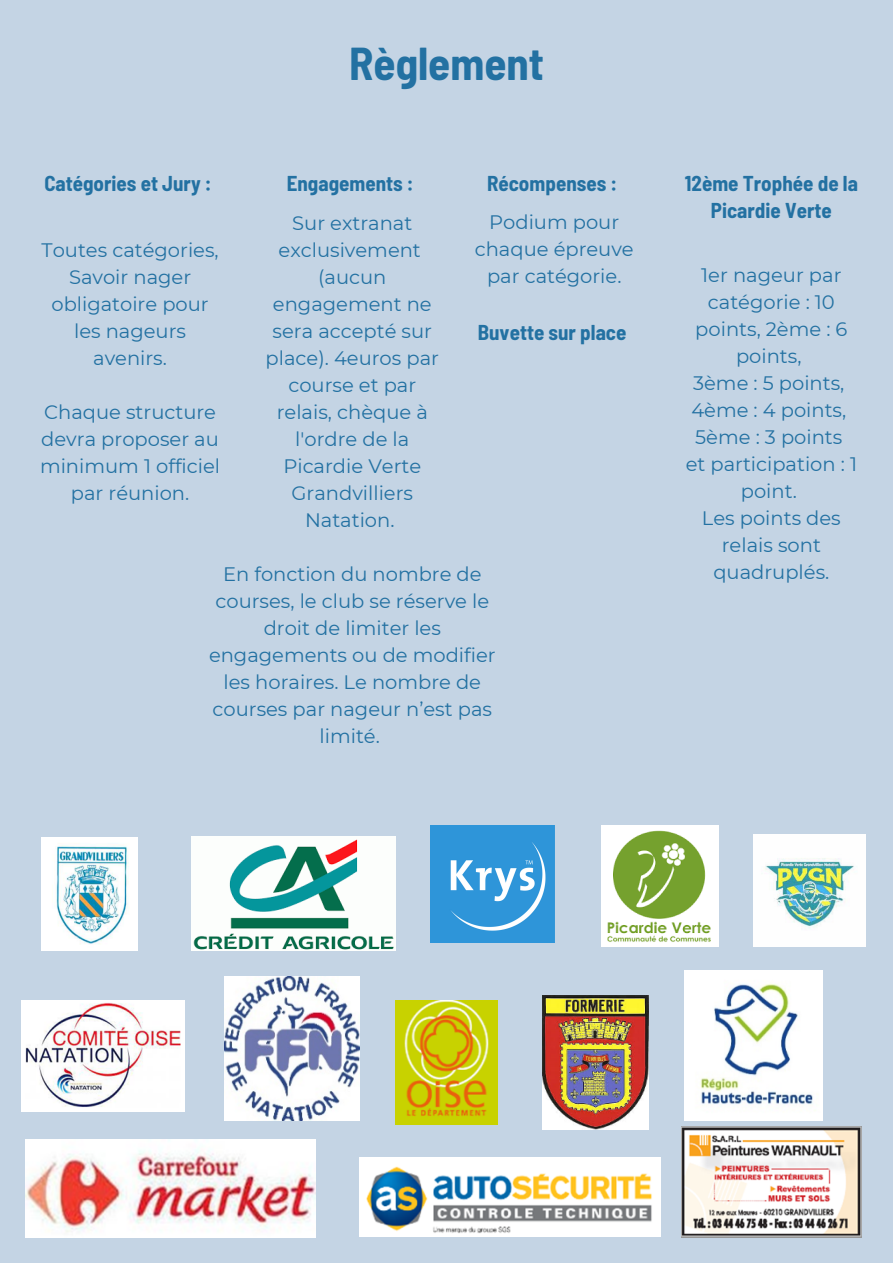
<style>
.page{position:relative;width:893px;height:1263px;background:#c4d4e4}
.page>*{position:absolute;margin:0;border:0;box-sizing:border-box;transform-origin:0 0}
.t1{font:700 semi-condensed 45px "Barlow";color:#2371a2}
.t2{font:700 semi-condensed 21px/27px "Barlow";color:#2371a2;text-align:center}
.t3{font:19.5px/27px "Montserrat";color:#2371a2;text-align:center}
</style>
<div class="page">
<img style="left:25px;top:1139px;width:291px;height:98px">
<img style="left:684px;top:970px;width:139px;height:150px">
<img style="left:224px;top:976px;width:136px;height:144px">
<img style="left:41px;top:838px;width:96px;height:112px">
<img style="left:542px;top:996px;width:106px;height:133px">
<img style="left:602px;top:825px;width:117px;height:121px">
<img style="left:21px;top:1000px;width:164px;height:111px">
<img style="left:395px;top:1000px;width:103px;height:124px">
<img style="left:681px;top:1126px;width:180px;height:111px">
<img style="left:360px;top:1157px;width:300px;height:79px">
<img style="left:191px;top:836px;width:204px;height:114px">
<img style="left:430px;top:825px;width:124px;height:117px">
<img style="left:753px;top:834px;width:112px;height:112px">
<p class="t1" style="left:349px;top:35px;width:196px">Règlement</p>
<p class="t2" style="left:44px;top:169px;width:169px">Catégories et Jury :</p>
<p class="t2" style="left:287px;top:169px;width:128px">Engagements :</p>
<p class="t3" style="left:266px;top:210px;width:175px">Sur extranat exclusivement (aucun engagement ne sera accepté sur place). 4euros par course et par relais, chèque à l'ordre de la<br>Picardie Verte<br>Grandvilliers<br>Natation.</p>
<p class="t3" style="left:209px;top:561px;width:288px">En fonction du nombre de courses, le club se réserve le droit de limiter les engagements ou de modifier les horaires. Le nombre de courses par nageur n’est pas limité.</p>
<p class="t2" style="left:487px;top:169px;width:132px">Récompenses :</p>
<p class="t3" style="left:475px;top:208px;width:160px">Podium pour chaque épreuve par catégorie.</p>
<p class="t3" style="left:41px;top:236px;width:179px">Toutes catégories,<br>Savoir nager obligatoire pour les nageurs avenirs.</p>
<p class="t3" style="left:40px;top:398px;width:182px">Chaque structure devra proposer au minimum 1 officiel par réunion.</p>
<p class="t2" style="left:478px;top:318px;width:150px">Buvette sur place</p>
<p class="t2" style="left:685px;top:169px;width:174px">12ème Trophée de la<br>Picardie Verte</p>
<p class="t3" style="left:695px;top:261px;width:154px">1er nageur par catégorie : 10 points, 2ème : 6 points,</p>
<p class="t3" style="left:693px;top:369px;width:153px">3ème : 5 points,</p>
<p class="t3" style="left:691px;top:396px;width:156px">4ème : 4 points,</p>
<p class="t3" style="left:695px;top:423px;width:149px">5ème : 3 points</p>
<p class="t3" style="left:685px;top:450px;width:173px">et participation : 1 point.</p>
<p class="t3" style="left:702px;top:504px;width:140px">Les points des relais sont quadruplés.</p>
</div>
